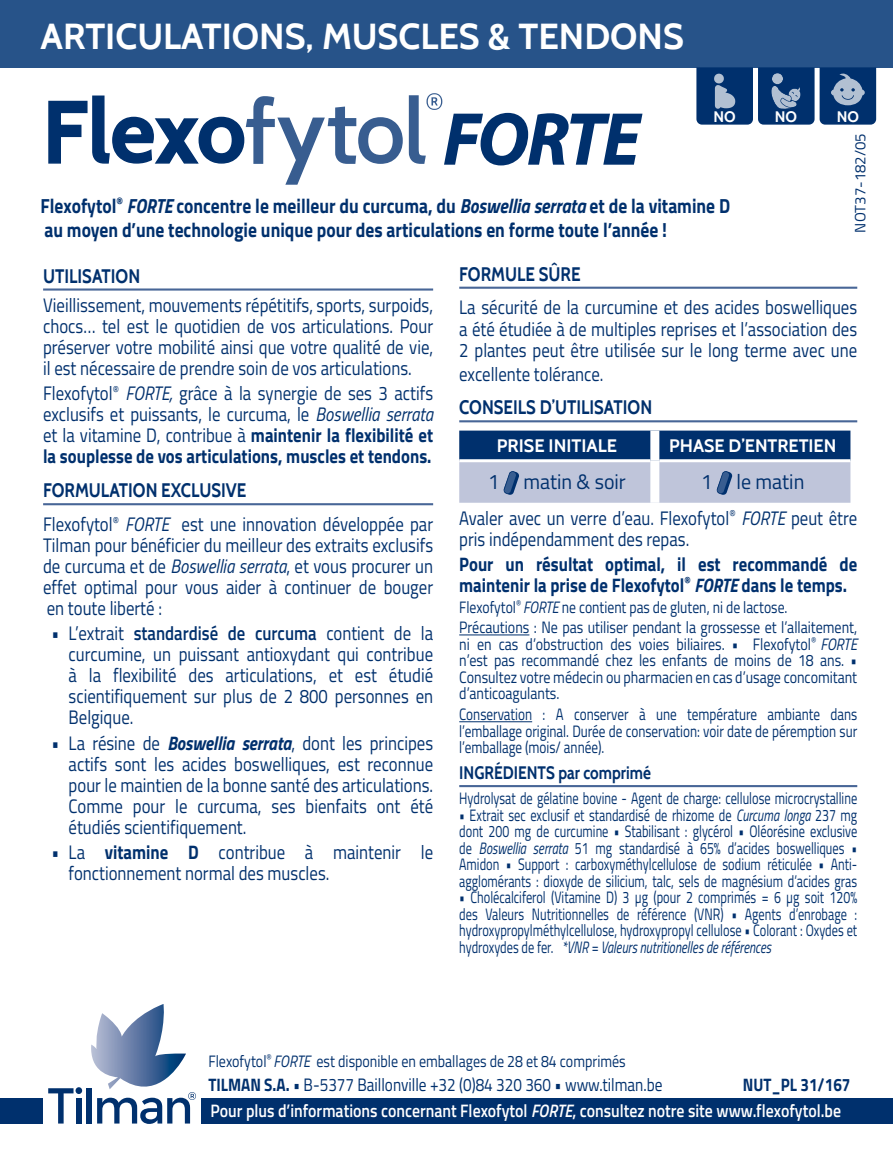
<style>
.page{position:relative;width:893px;height:1149px;background:#fff}
.page>*{position:absolute;margin:0;border:0;box-sizing:border-box;transform-origin:0 0}
.t1{font:700 36px "Cabin";color:#fff}
.t2{font:21px "Titillium Web";color:#00306d;scale:.95 1}
.t3{font:700 20.4px "Titillium Web";color:#00306d;scale:.86 1}
.t4{font:19.5px/21px "Titillium Web";color:#00306d;text-align:justify;scale:.86 1}
.t5{font:700 19.5px/21px "Titillium Web";color:#00306d;scale:.86 1}
.t6{font:700 19.5px "Cabin";color:#00306d;scale:.86 1}
.t7{font:600 18px "Titillium Web";color:#fff;scale:.88 1}
.t8{font:18px "Titillium Web";color:#00306d;scale:.85 1}
.t9{font:700 18px "Cabin";color:#fff}
.t10{font:700 18px "Cabin";color:#00306d;scale:.85 1}
.t11{font:700 18px "Titillium Web";color:#00306d;scale:.85 1}
.t12{font:16.5px/16.5px "Titillium Web";color:#00306d;text-align:justify;scale:.75 1}
.t13{font:16.5px/16.5px "Titillium Web";color:#00306d;text-align:justify;scale:.85 1}
.t14{font:16.5px/16.5px "Titillium Web";color:#00306d;text-align:justify;scale:.8 1}
.t15{font:16.5px "Titillium Web";color:#00306d;scale:.83 1}
.t16{font:700 15.3px "Cabin";color:#fff}
.t17{font:15px "Titillium Web";color:#00306d}
.s1{font-style:italic}
.s2{font-weight:700}
.s3{font-weight:600}
.s4{font-weight:700;font-style:italic}
</style>
<div class="page">
<div style="left:0;top:0;width:893px;height:68px;background:#275389"></div>
<svg style="left:48px;top:1087px;width:34px;height:36px"></svg>
<div style="left:87px;top:1087px;width:5px;height:36px;background:#00306d"></div>
<svg style="left:88px;top:1004px;width:108px;height:119px"></svg>
<div style="left:202px;top:1097px;width:691px;height:26px;background:#00306d"></div>
<div style="left:0;top:1097px;width:43px;height:26px;background:#00306d"></div>
<svg style="left:696px;top:67px;width:180px;height:58px;background:#2b5285"></svg>
<hr style="left:43px;top:288px;width:390px;height:2px;background:#486697">
<hr style="left:43px;top:503px;width:390px;height:2px;background:#486697">
<hr style="left:459px;top:286px;width:398px;height:3px;background:#486697">
<hr style="left:459px;top:420px;width:398px;height:2px;background:#486697">
<hr style="left:459px;top:634px;width:70px;height:1px;background:#00306d">
<hr style="left:459px;top:721px;width:73px;height:1px;background:#00306d">
<hr style="left:459px;top:784px;width:398px;height:2px;background:#486697">
<svg style="left:459px;top:430px;width:391px;height:72px;background:#768db0"></svg>
<svg style="left:48px;top:93px;width:594px;height:92px"></svg>
<p class="t1" style="left:41px;top:15px;width:645px">ARTICULATIONS, MUSCLES &amp; TENDONS</p>
<p class="t16" style="left:713px;top:107px;width:24px">NO</p>
<p class="t16" style="left:775px;top:107px;width:24px">NO</p>
<p class="t16" style="left:837px;top:107px;width:24px">NO</p>
<p class="t3" style="left:41px;top:190px;width:803px">Flexofytol<sup>®</sup> <span class="s1">FORTE</span> concentre le meilleur du curcuma, du <span class="s1">Boswellia serrata</span> et de la vitamine D</p>
<p class="t3" style="left:44px;top:214px;width:725px">au moyen d’une technologie unique pour des articulations en forme toute l’année !</p>
<p class="t17" style="left:849px;top:232px;width:101px;rotate:-90deg">NOT37-182/05</p>
<p class="t6" style="left:43px;top:264px;width:114px">UTILISATION</p>
<p class="t4" style="left:43px;top:294px;width:455px">Vieillissement, mouvements répétitifs, sports, surpoids, chocs… tel est le quotidien de vos articulations. Pour préserver votre mobilité ainsi que votre qualité de vie, il est nécessaire de prendre soin de vos articulations.</p>
<p class="t4" style="left:43px;top:382px;width:455px">Flexofytol<sup>®</sup> <span class="s1">FORTE,</span> grâce à la synergie de ses 3 actifs exclusifs et puissants, le curcuma, le <span class="s1">Boswellia serrata </span>et la vitamine D, contribue à <span class="s2">maintenir la flexibilité et la souplesse de vos articulations, muscles et tendons.</span></p>
<p class="t6" style="left:43px;top:478px;width:238px">FORMULATION EXCLUSIVE</p>
<p class="t4" style="left:43px;top:512px;width:455px">Flexofytol<sup>®</sup> <span class="s1">FORTE</span> est une innovation développée par Tilman pour bénéficier du meilleur des extraits exclusifs de curcuma et de <span class="s1">Boswellia serrata</span>, et vous procurer un effet optimal pour vous aider à continuer de bouger</p>
<p class="t4" style="left:47px;top:596px;width:135px">en toute liberté :</p>
<p class="t4" style="left:69px;top:622px;width:425px;text-indent:-17px">• L’extrait <span class="s3">standardisé de curcuma</span> contient de la curcumine, un puissant antioxydant qui contribue à la flexibilité des articulations, et est étudié scientifiquement sur plus de 2 800 personnes en Belgique.</p>
<p class="t4" style="left:69px;top:731px;width:425px;text-indent:-17px">• La résine de <span class="s4">Boswellia serrata</span>, dont les principes actifs sont les acides boswelliques, est reconnue pour le maintien de la bonne santé des articulations.<br>Comme pour le curcuma, ses bienfaits ont été étudiés scientifiquement.</p>
<p class="t4" style="left:69px;top:840px;width:425px;text-indent:-17px">• La <span class="s2">vitamine D</span> contribue à maintenir le fonctionnement normal des muscles.</p>
<p class="t6" style="left:459px;top:262px;width:143px">FORMULE SÛRE</p>
<p class="t4" style="left:459px;top:296px;width:464px">La sécurité de la curcumine et des acides boswelliques a été étudiée à de multiples reprises et l’association des 2 plantes peut être utilisée sur le long terme avec une</p>
<p class="t4" style="left:459px;top:362px;width:169px">excellente tolérance.</p>
<p class="t6" style="left:459px;top:395px;width:226px">CONSEILS D’UTILISATION</p>
<p class="t9" style="left:497px;top:435px;width:122px">PRISE INITIALE</p>
<p class="t9" style="left:669px;top:435px;width:169px">PHASE D’ENTRETIEN</p>
<p class="t2" style="left:488px;top:466px;width:146px">1 matin &amp; soir</p>
<p class="t2" style="left:701px;top:466px;width:110px">1 le matin</p>
<p class="t4" style="left:459px;top:506px;width:464px">Avaler avec un verre d’eau. Flexofytol<sup>®</sup> <span class="s1">FORTE</span> peut être pris indépendamment des repas.</p>
<p class="t5" style="left:459px;top:552px;width:464px">Pour un résultat optimal, il est recommandé de maintenir la prise de Flexofytol<sup>®</sup> <span class="s1">FORTE</span> dans le temps.</p>
<p class="t15" style="left:459px;top:594px;width:397px">Flexofytol<sup>®</sup> <span class="s1">FORTE</span> ne contient pas de gluten, ni de lactose.</p>
<p class="t13" style="left:459px;top:618px;width:470px">Précautions : Ne pas utiliser pendant la grossesse et l’allaitement, ni en cas d’obstruction des voies biliaires. • Flexofytol<sup>®</sup> <span class="s1">FORTE </span>n’est pas recommandé chez les enfants de moins de 18 ans. • Consultez votre médecin ou pharmacien en cas d’usage concomitant d’anticoagulants.</p>
<p class="t14" style="left:459px;top:705px;width:499px">Conservation : A conserver à une température ambiante dans l’emballage original. Durée de conservation: voir date de péremption sur l’emballage (mois/ année).</p>
<p class="t10" style="left:459px;top:761px;width:227px">INGRÉDIENTS par comprimé</p>
<p class="t12" style="left:459px;top:789px;width:532px">Hydrolysat de gélatine bovine - Agent de charge: cellulose microcrystalline</p>
<p class="t12" style="left:459px;top:805px;width:532px">• Extrait sec exclusif et standardisé de rhizome de <span class="s1">Curcuma longa</span> 237 mg dont 200 mg de curcumine • Stabilisant : glycérol • Oléorésine exclusive de <span class="s1">Boswellia serrata</span> 51 mg standardisé à 65% d’acides boswelliques • Amidon • Support : carboxyméthylcellulose de sodium réticulée • Anti&shy;agglomérants : dioxyde de silicium, talc, sels de magnésium d’acides gras</p>
<p class="t12" style="left:459px;top:888px;width:532px">• Cholécalciferol (Vitamine D) 3 μg (pour 2 comprimés = 6 μg soit 120% des Valeurs Nutritionnelles de référence (VNR) • Agents d’enrobage : hydroxypropylméthylcellulose, hydroxypropyl cellulose • Colorant : Oxydes et hydroxydes de fer. <span class="s1">*VNR = Valeurs nutritionelles de références</span></p>
<p class="t13" style="left:208px;top:1051px;width:492px">Flexofytol<sup>®</sup> <span class="s1">FORTE</span> est disponible en emballages de 28 et 84 comprimés</p>
<p class="t7" style="left:210px;top:1096px;width:718px">Pour plus d’informations concernant Flexofytol <span class="s1">FORTE</span>, consultez notre site www.flexofytol.be</p>
<p class="t8" style="left:208px;top:1070px;width:536px"><span class="s2">TILMAN S.A.</span> • B-5377 Baillonville +32 (0)84 320 360 • www.tilman.be</p>
<p class="t11" style="left:743px;top:1070px;width:128px">NUT_PL 31/167</p>
</div>
